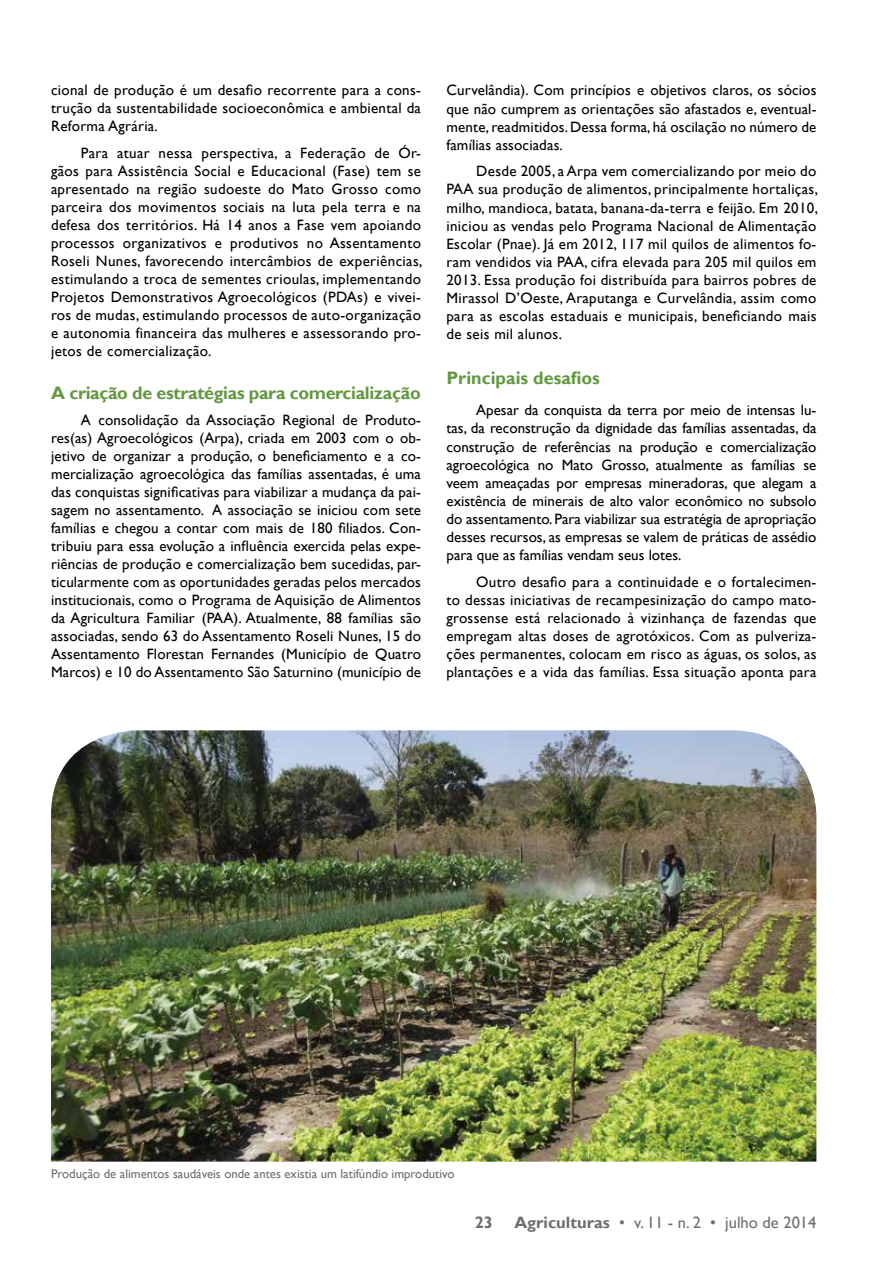
<style>
.page{position:relative;width:893px;height:1263px;background:#fff}
.page>*{position:absolute;margin:0;border:0;box-sizing:border-box;transform-origin:0 0}
.t1{font:700 18px "Gill Sans";letter-spacing:-.02em;color:#639841}
.t2{font:700 18px "Gill Sans";color:#639841}
.t3{font:16.5px "Gill Sans";color:#6d6e71}
.t4{font:700 16.5px "Gill Sans";color:#6d6e71}
.t5{font:15px/18px "Gill Sans";letter-spacing:.02em;color:#000;text-align:justify}
.t6{font:12.75px "Gill Sans";color:#6d6e71}
.s1{font-weight:700}
</style>
<div class="page">
<img style="left:51px;top:730px;width:765px;height:431px">
<p class="t5" style="left:51px;top:82px;width:371px">cional de produção é um desafio recorrente para a cons&shy;trução da sustentabilidade socioeconômica e ambiental da Reforma Agrária.</p>
<p class="t5" style="left:51px;top:144px;width:373px;text-indent:30px">Para atuar nessa perspectiva, a Federação de Ór&shy;gãos para Assistência Social e Educacional (Fase) tem se apresentado na região sudoeste do Mato Grosso como parceira dos movimentos sociais na luta pela terra e na defesa dos territórios. Há 14 anos a Fase vem apoiando processos organizativos e produtivos no Assentamento Roseli Nunes, favorecendo intercâmbios de experiências, estimulando a troca de sementes crioulas, implementando Projetos Demonstrativos Agroecológicos (PDAs) e vivei&shy;ros de mudas, estimulando processos de auto-organização e autonomia financeira das mulheres e assessorando pro&shy;jetos de comercialização.</p>
<p class="t1" style="left:51px;top:382px;width:371px">A criação de estratégias para comercialização</p>
<p class="t5" style="left:51px;top:412px;width:371px;text-indent:30px">A consolidação da Associação Regional de Produto&shy;res(as) Agroecológicos (Arpa), criada em 2003 com o ob&shy;jetivo de organizar a produção, o beneficiamento e a co&shy;mercialização agroecológica das famílias assentadas, é uma das conquistas significativas para viabilizar a mudança da pai&shy;sagem no assentamento. A associação se iniciou com sete famílias e chegou a contar com mais de 180 filiados. Con&shy;tribuiu para essa evolução a influência exercida pelas expe&shy;riências de produção e comercialização bem sucedidas, par&shy;ticularmente com as oportunidades geradas pelos mercados institucionais, como o Programa de Aquisição de Alimentos da Agricultura Familiar (PAA). Atualmente, 88 famílias são associadas, sendo 63 do Assentamento Roseli Nunes, 15 do Assentamento Florestan Fernandes (Município de Quatro Marcos) e 10 do Assentamento São Saturnino (município de</p>
<p class="t5" style="left:446px;top:82px;width:371px">Curvelândia). Com princípios e objetivos claros, os sócios que não cumprem as orientações são afastados e, eventual&shy;mente, readmitidos. Dessa forma, há oscilação no número de famílias associadas.</p>
<p class="t5" style="left:446px;top:162px;width:373px;text-indent:30px">Desde 2005, a Arpa vem comercializando por meio do PAA sua produção de alimentos, principalmente hortaliças, milho, mandioca, batata, banana-da-terra e feijão. Em 2010, iniciou as vendas pelo Programa Nacional de Alimentação Escolar (Pnae). Já em 2012, 117 mil quilos de alimentos fo&shy;ram vendidos via PAA, cifra elevada para 205 mil quilos em 2013. Essa produção foi distribuída para bairros pobres de Mirassol D’Oeste, Araputanga e Curvelândia, assim como para as escolas estaduais e municipais, beneficiando mais de seis mil alunos.</p>
<p class="t2" style="left:446px;top:367px;width:155px">Principais desafios</p>
<p class="t5" style="left:446px;top:401px;width:371px;text-indent:30px">Apesar da conquista da terra por meio de intensas lu&shy;tas, da reconstrução da dignidade das famílias assentadas, da construção de referências na produção e comercialização agroecológica no Mato Grosso, atualmente as famílias se veem ameaçadas por empresas mineradoras, que alegam a existência de minerais de alto valor econômico no subsolo do assentamento. Para viabilizar sua estratégia de apropriação desses recursos, as empresas se valem de práticas de assédio para que as famílias vendam seus lotes.</p>
<p class="t5" style="left:446px;top:573px;width:371px;text-indent:30px">Outro desafio para a continuidade e o fortalecimen&shy;to dessas iniciativas de recampesinização do campo mato&shy;grossense está relacionado à vizinhança de fazendas que empregam altas doses de agrotóxicos. Com as pulveriza&shy;ções permanentes, colocam em risco as águas, os solos, as plantações e a vida das famílias. Essa situação aponta para</p>
<p class="t6" style="left:51px;top:1166px;width:405px">Produção de alimentos saudáveis onde antes existia um latifúndio improdutivo</p>
<p class="t4" style="left:475px;top:1212px;width:20px">23</p>
<p class="t3" style="left:514px;top:1212px;width:304px"><span class="s1">Agriculturas</span> • v. 11 - n. 2 • julho de 2014</p>
</div>
